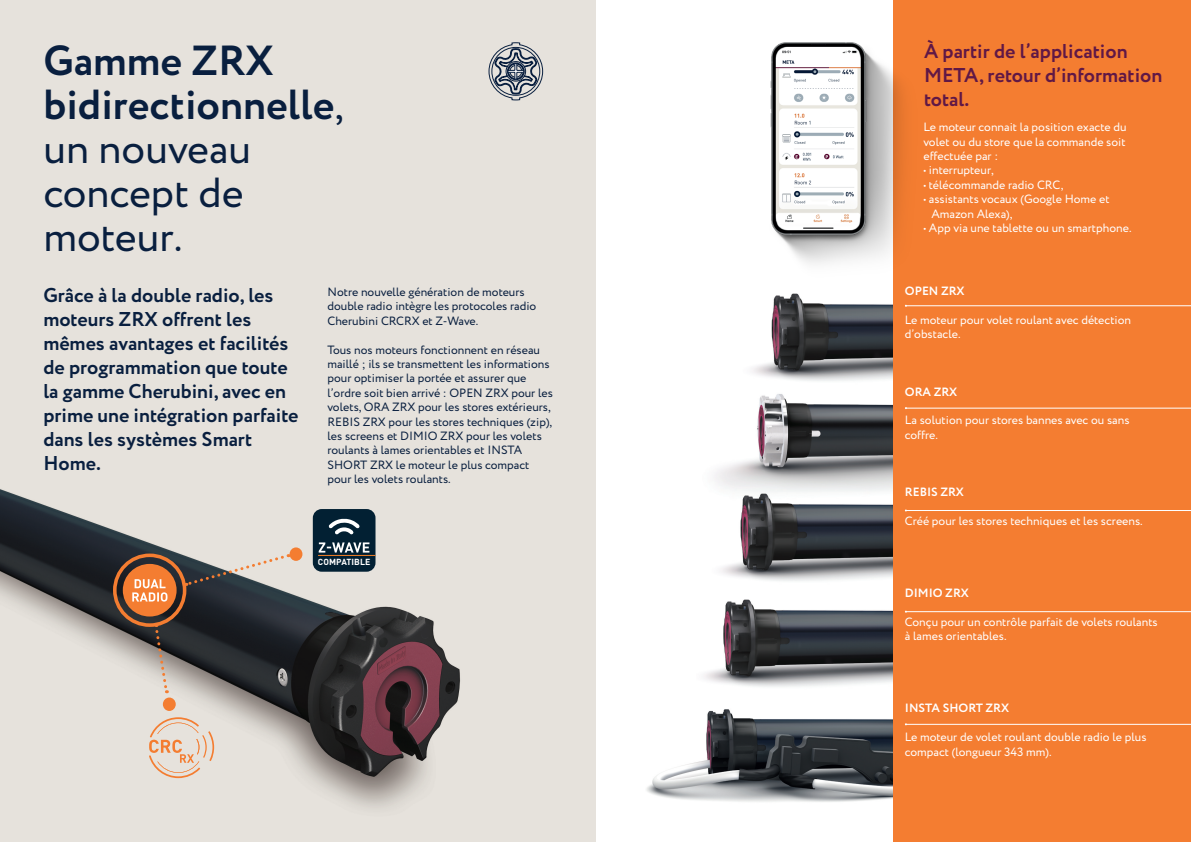
<style>
.page{position:relative;width:1191px;height:842px;background:#fff}
.page>*{position:absolute;margin:0;border:0;box-sizing:border-box;transform-origin:0 0}
.t1{font:42px/44px "Circe";color:#091f3f}
.t2{font:700 20px/24px "Circe";color:#091f3f}
.t3{font:700 20px/24px "Circe";color:#601846}
.t4{font:12px/14.4px "Circe";color:#fff}
.t5{font:12px/14.4px "Circe";color:#091f3f}
.t6{font:700 12px "Circe";color:#fff}
.t7{font:700 8.7px "DINOT";letter-spacing:.01em;color:#fff}
.s1{font-weight:700}
</style>
<div class="page">
<img style="left:752px;top:298px;width:141px;height:80px">
<img style="left:714px;top:378px;width:179px;height:101px">
<img style="left:715px;top:479px;width:178px;height:102px">
<img style="left:703px;top:599px;width:190px;height:88px">
<img style="left:646px;top:709px;width:247px;height:93px">
<div style="left:893px;top:0;width:298px;height:842px;background:#f47d31"></div>
<img style="left:770px;top:42px;width:134px;height:256px">
<div style="left:0;top:0;width:595px;height:842px;background:#e6e2dc"></div>
<img style="left:0;top:489px;width:460px;height:319px">
<svg style="left:149px;top:717px;width:65px;height:61px"></svg>
<svg style="left:153px;top:624px;width:16px;height:69px"></svg>
<div style="left:289px;top:547px;width:13px;height:14px;background:#f47d31;border-radius:50%"></div>
<svg style="left:185px;top:553px;width:104px;height:34px"></svg>
<div style="left:163px;top:697px;width:13px;height:14px;background:#f47d31;border-radius:50%"></div>
<div style="left:313px;top:509px;width:62px;height:63px;background:#022033;border-radius:9px"></div>
<hr style="left:318px;top:555px;width:57px;height:1px;background:#f48026">
<svg style="left:319px;top:542px;width:50px;height:11px"></svg>
<svg style="left:328px;top:519px;width:32px;height:16px"></svg>
<svg style="left:488px;top:42px;width:55px;height:58px"></svg>
<div style="left:123px;top:564px;width:54px;height:52px;background:#f47d31;border-radius:50%"></div>
<div style="left:113px;top:553px;width:73px;height:74px;border:4px solid #f47d31;border-radius:50%"></div>
<svg style="left:132px;top:579px;width:35px;height:23px"></svg>
<hr style="left:906px;top:305px;width:285px;height:1px;background:#fff">
<hr style="left:906px;top:408px;width:285px;height:1px;background:#fff">
<hr style="left:906px;top:510px;width:285px;height:1px;background:#fff">
<hr style="left:906px;top:611px;width:285px;height:1px;background:#fff">
<hr style="left:906px;top:724px;width:285px;height:1px;background:#fff">
<h1 class="t1" style="left:43px;top:40px;width:302px"><span class="s1">Gamme ZRX bidirectionnelle</span>, un nouveau concept de moteur.</h1>
<h2 class="t2" style="left:43px;top:284px;width:257px">Grâce à la double radio, les moteurs ZRX offrent les mêmes avantages et facilités de programmation que toute la gamme Cherubini, avec en prime une intégration parfaite dans les systèmes Smart<br>Home.</h2>
<p class="t5" style="left:327px;top:285px;width:210px">Notre nouvelle génération de moteurs double radio intègre les protocoles radio<br>Cherubini CRCRX et Z-Wave.</p>
<p class="t5" style="left:327px;top:343px;width:227px">Tous nos moteurs fonctionnent en réseau maillé ; ils se transmettent les informations pour optimiser la portée et assurer que l’ordre soit bien arrivé : OPEN ZRX pour les volets, ORA ZRX pour les stores extérieurs, REBIS ZRX pour les stores techniques (zip), les screens et DIMIO ZRX pour les volets roulants à lames orientables et INSTA SHORT ZRX le moteur le plus compact pour les volets roulants.</p>
<p class="t7" style="left:318px;top:555px;width:54px">COMPATIBLE</p>
<h2 class="t3" style="left:924px;top:40px;width:240px">À partir de l’application<br>META, retour d’information total.</h2>
<p class="t4" style="left:923px;top:120px;width:204px;text-align:justify">Le moteur connait la position exacte du volet ou du store que la commande soit effectuée par :</p>
<p class="t4" style="left:923px;top:163px;width:72px">• interrupteur,</p>
<p class="t4" style="left:923px;top:178px;width:141px">• télécommande radio CRC,</p>
<p class="t4" style="left:931px;top:192px;width:180px;text-indent:-8px">• assistants vocaux (Google Home et<br>Amazon Alexa),</p>
<p class="t4" style="left:923px;top:221px;width:210px">• App via une tablette ou un smartphone.</p>
<p class="t6" style="left:905px;top:283px;width:61px">OPEN ZRX</p>
<p class="t4" style="left:905px;top:313px;width:228px">Le moteur pour volet roulant avec détection d’obstacle.</p>
<p class="t6" style="left:905px;top:383px;width:54px">ORA ZRX</p>
<p class="t4" style="left:905px;top:413px;width:226px">La solution pour stores bannes avec ou sans coffre.</p>
<p class="t6" style="left:905px;top:484px;width:61px">REBIS ZRX</p>
<p class="t4" style="left:905px;top:514px;width:239px">Créé pour les stores techniques et les screens.</p>
<p class="t6" style="left:905px;top:585px;width:65px">DIMIO ZRX</p>
<p class="t4" style="left:905px;top:615px;width:254px">Conçu pour un contrôle parfait de volets roulants à lames orientables.</p>
<p class="t6" style="left:905px;top:700px;width:106px">INSTA SHORT ZRX</p>
<p class="t4" style="left:905px;top:730px;width:243px">Le moteur de volet roulant double radio le plus compact (longueur 343 mm).</p>
</div>
